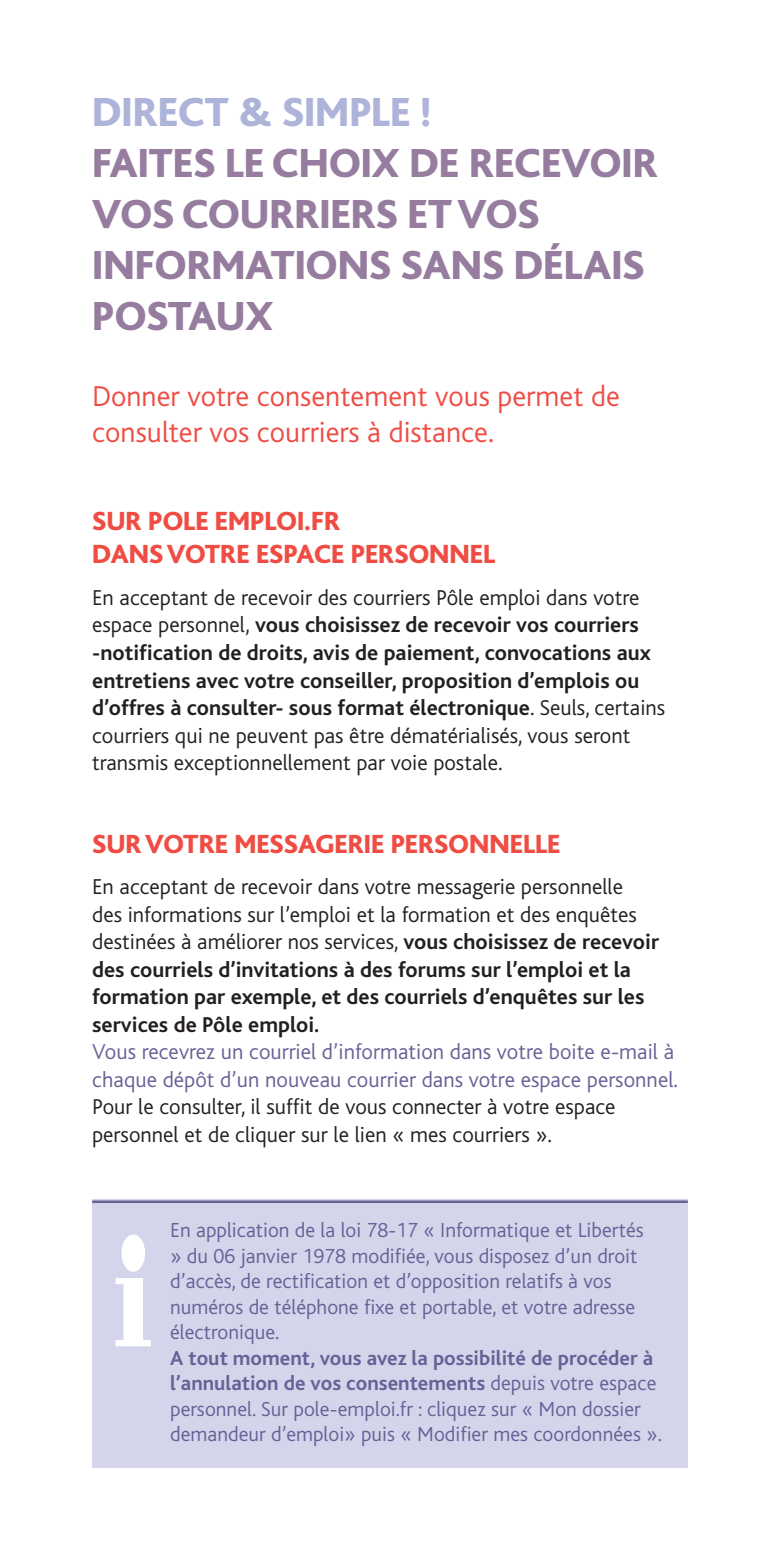
<style>
.page{position:relative;width:780px;height:1560px;background:#fff}
.page>*{position:absolute;margin:0;border:0;box-sizing:border-box;transform-origin:0 0}
.TITRE{font:800 42.5px/51px "Bliss";color:#967c9e}
.TITRE-2{font:800 42.5px "Bliss";color:#aeb3d9}
.INTERTITRE{font:300 30px/36px "Bliss";color:#ef4d44}
.SOUS-TITRE{font:800 27.5px "Bliss";color:#ef4d44}
.INTERTITRE-2{font:700 22.5px/27.5px "Bliss";color:#231f20}
.INTERTITRE-3{font:300 22.5px/27.5px "Bliss";color:#686096}
.INTERTITRE-4{font:300 22.5px/27.5px "Bliss";color:#231f20}
.TEXTE_ENCADRÉ_2_BLEU{font:300 21.25px/25.5px "Bliss";color:#686096}
.s1{font-weight:300}
.s2{font-weight:700}
</style>
<div class="page">
<div style="left:92px;top:1199px;width:595px;height:268px;background:#d4d5eb"></div>
<hr style="left:92px;top:1200px;width:595px;height:2px;background:#686096">
<div style="left:121px;top:1234px;width:24px;height:37px;background:#fff;border-radius:50%"></div>
<svg style="left:116px;top:1278px;width:35px;height:67px"></svg>
<p class="TITRE-2" style="left:92px;top:90px;width:341px">DIRECT &amp; SIMPLE !</p>
<p class="TITRE" style="left:92px;top:138px;width:567px">FAITES LE CHOIX DE RECEVOIR<br>VOS COURRIERS ET VOS</p>
<p class="TITRE" style="left:92px;top:240px;width:553px">INFORMATIONS SANS DÉLAIS<br>POSTAUX</p>
<p class="INTERTITRE" style="left:92px;top:379px;width:529px">Donner votre consentement vous permet de consulter vos courriers à distance.</p>
<p class="SOUS-TITRE" style="left:92px;top:507px;width:250px">SUR POLE EMPLOI.FR</p>
<p class="SOUS-TITRE" style="left:92px;top:540px;width:404px">DANS VOTRE ESPACE PERSONNEL</p>
<p class="INTERTITRE-2" style="left:92px;top:584px;width:574px"><span class="s1">En acceptant de recevoir des courriers Pôle emploi dans votre espace personnel,</span> vous choisissez de recevoir vos courriers -notification de droits, avis de paiement, convocations aux entretiens avec votre conseiller, proposition d’emplois ou d’offres à consulter- sous format électronique<span class="s1">. Seuls, certains courriers qui ne peuvent pas être dématérialisés, vous seront transmis exceptionnellement par voie postale.</span></p>
<p class="SOUS-TITRE" style="left:92px;top:829px;width:470px">SUR VOTRE MESSAGERIE PERSONNELLE</p>
<p class="INTERTITRE-2" style="left:92px;top:873px;width:568px"><span class="s1">En acceptant de recevoir dans votre messagerie personnelle<br>des informations sur l’emploi et la formation et des enquêtes destinées à améliorer nos services,</span> vous choisissez de recevoir des courriels d’invitations à des forums sur l’emploi et la formation par exemple, et des courriels d’enquêtes sur les services de Pôle emploi.</p>
<p class="INTERTITRE-3" style="left:92px;top:1038px;width:587px">Vous recevrez un courriel d’information dans votre boite e-mail à chaque dépôt d’un nouveau courrier dans votre espace personnel.</p>
<p class="INTERTITRE-4" style="left:92px;top:1093px;width:525px">Pour le consulter, il suffit de vous connecter à votre espace personnel et de cliquer sur le lien « mes courriers ».</p>
<p class="TEXTE_ENCADRÉ_2_BLEU" style="left:170px;top:1217px;width:475px">En application de la loi 78-17 « Informatique et Libertés » du 06 janvier 1978 modifiée, vous disposez d’un droit d’accès, de rectification et d’opposition relatifs à vos numéros de téléphone fixe et portable, et votre adresse électronique.</p>
<p class="TEXTE_ENCADRÉ_2_BLEU" style="left:170px;top:1345px;width:493px"><span class="s2">A tout moment, vous avez la possibilité de procéder à l’annulation de vos consentements</span> depuis votre espace personnel. Sur pole-emploi.fr : cliquez sur « Mon dossier demandeur d’emploi» puis « Modifier mes coordonnées ».</p>
</div>
